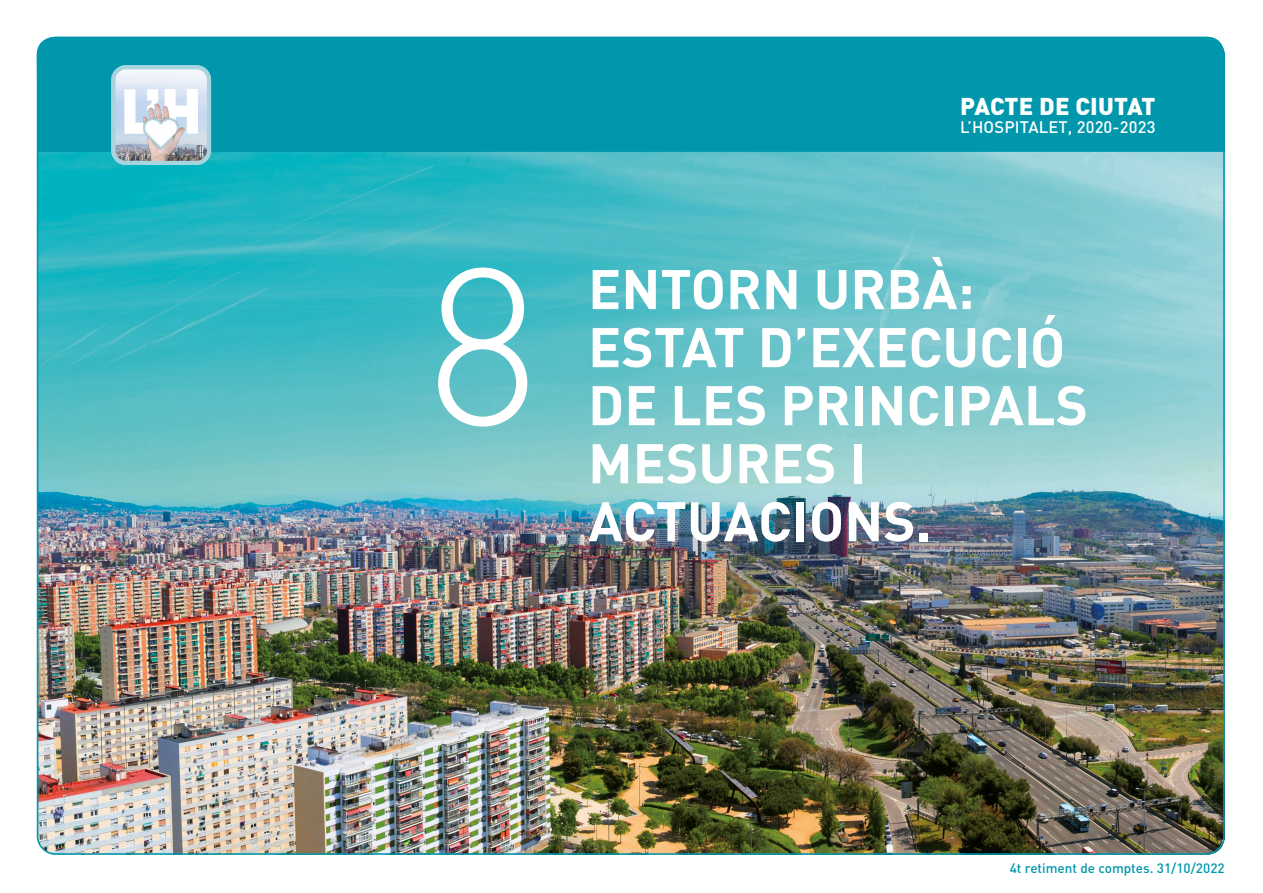
<style>
.page{position:relative;width:1263px;height:893px;background:#fff}
.page>*{position:absolute;margin:0;border:0;box-sizing:border-box;transform-origin:0 0}
.t1{font:300 219.6px "DIN";color:#fff}
.t2{font:700 54.9px/58.1px "DIN";color:#fff}
.t3{font:900 24px "DIN";letter-spacing:.005em;color:#fff}
.t4{font:500 16.5px "DIN";letter-spacing:.01em;color:#fff}
.t5{font:500 13.5px "DIN";color:#0097ac}
</style>
<div class="page">
<img style="left:38px;top:152px;width:1187px;height:703px">
<div style="left:37px;top:37px;width:1188px;height:115px;background:#0097ac"></div>
<img style="left:113px;top:67px;width:96px;height:96px">
<div style="left:111px;top:65px;width:100px;height:100px;border:4px solid #a7d5df;border-radius:13px"></div>
<svg style="left:124px;top:89px;width:74px;height:5px"></svg>
<img style="left:122px;top:94px;width:78px;height:67px">
<h1 class="t1" style="left:426px;top:199px;width:114px">8</h1>
<p class="t3" style="left:960px;top:90px;width:197px">PACTE DE CIUTAT</p>
<p class="t4" style="left:960px;top:116px;width:197px">L’HOSPITALET, 2020-2023</p>
<p class="t2" style="left:588px;top:258px;width:501px">ENTORN URBÀ:<br>ESTAT D’EXECUCIÓ<br>DE LES PRINCIPALS<br>MESURES I<br>ACTUACIONS.</p>
<p class="t5" style="left:1010px;top:859px;width:216px">4t retiment de comptes. 31/10/2022</p>
</div>
